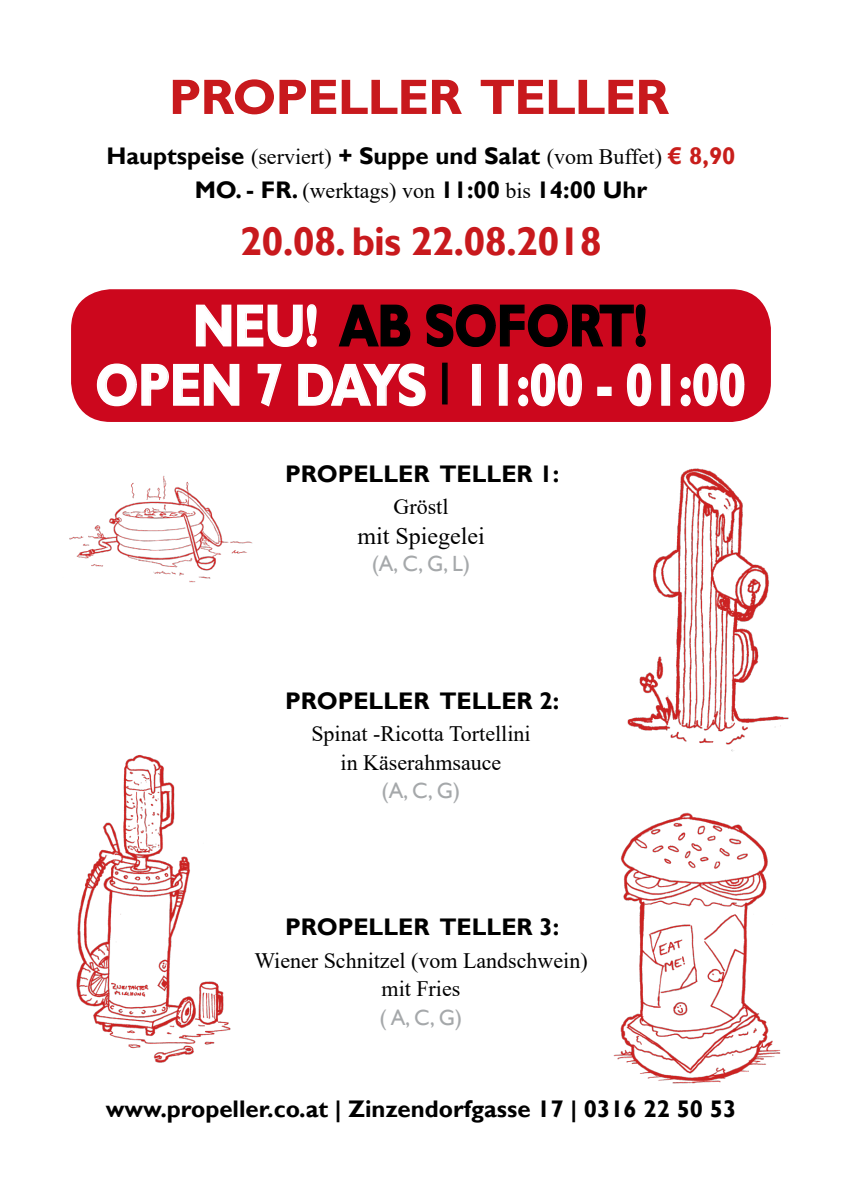
<style>
.page{position:relative;width:842px;height:1191px;background:#fff}
.page>*{position:absolute;margin:0;border:0;box-sizing:border-box;transform-origin:0 0}
.t1{font:700 59.2px "Gill Sans";letter-spacing:-.01em;color:#fff;scale:.83 1}
.t2{font:700 59.2px "Gill Sans";letter-spacing:-.01em;color:#000;scale:.83 1}
.t3{font:700 50px "Gill Sans";letter-spacing:-.02em;color:#c8191d}
.t4{font:700 40px "Gill Sans";letter-spacing:-.02em;color:#c8191d}
.t5{font:700 24px "Gill Sans";color:#000}
.t6{font:24px "Times New Roman";color:#000}
.t7{font:22px "Times New Roman";color:#000}
.t8{font:22px "Gill Sans";color:#a5a8aa}
.s1{font-family:"Times New Roman";font-weight:400;font-size:22px}
.s2{color:#c81e1b}
.s3{color:#fff}
</style>
<div class="page">
<img style="left:627px;top:468px;width:162px;height:284px">
<img style="left:76px;top:755px;width:155px;height:308px">
<img style="left:69px;top:476px;width:183px;height:107px">
<img style="left:613px;top:812px;width:168px;height:272px">
<div style="left:71px;top:289px;width:700px;height:133px;background:#cc071d;border-radius:40px"></div>
<svg style="left:195px;top:304px;width:122px;height:43px"></svg>
<svg style="left:338px;top:304px;width:73px;height:43px"></svg>
<svg style="left:426px;top:304px;width:220px;height:43px"></svg>
<svg style="left:96px;top:363px;width:144px;height:44px"></svg>
<svg style="left:257px;top:363px;width:25px;height:44px"></svg>
<svg style="left:298px;top:363px;width:128px;height:44px"></svg>
<div style="left:442px;top:363px;width:6px;height:41px;border:1px solid #000"></div>
<div style="left:472px;top:364px;width:9px;height:42px;border:1px solid #fff"></div>
<div style="left:499px;top:364px;width:9px;height:42px;border:1px solid #fff"></div>
<svg style="left:518px;top:363px;width:64px;height:44px"></svg>
<div style="left:597px;top:387px;width:15px;height:9px;border:1px solid #fff"></div>
<svg style="left:626px;top:363px;width:26px;height:44px"></svg>
<div style="left:661px;top:364px;width:9px;height:42px;border:1px solid #fff"></div>
<svg style="left:680px;top:363px;width:65px;height:44px"></svg>
<p class="t3" style="left:169px;top:67px;width:502px">PROPELLER TELLER</p>
<p class="t5" style="left:106px;top:141px;width:631px">Hauptspeise <span class="s1">(serviert)</span> + Suppe und Salat <span class="s1">(vom Buffet)</span> <span class="s2">€ 8,90</span></p>
<p class="t5" style="left:195px;top:175px;width:454px">MO. - FR. <span class="s1">(werktags) von</span> 11:00 <span class="s1">bis</span> 14:00 Uhr</p>
<p class="t4" style="left:240px;top:217px;width:363px">20.08. bis 22.08.2018</p>
<p class="t2" style="left:193px;top:291px;width:549px"><span class="s3">NEU!</span> AB SOFORT!</p>
<p class="t1" style="left:95px;top:350px;width:785px">OPEN 7 DAYS <sup>|</sup> 11:00 - 01:00</p>
<p class="t5" style="left:285px;top:459px;width:276px">PROPELLER TELLER 1:</p>
<p class="t7" style="left:393px;top:491px;width:56px">Gröstl</p>
<p class="t6" style="left:357px;top:519px;width:129px">mit Spiegelei</p>
<p class="t8" style="left:372px;top:551px;width:100px">(A, C, G, L)</p>
<p class="t5" style="left:285px;top:686px;width:276px">PROPELLER TELLER 2:</p>
<p class="t7" style="left:311px;top:718px;width:221px">Spinat -Ricotta Tortellini</p>
<p class="t7" style="left:341px;top:746px;width:162px">in Käserahmsauce</p>
<p class="t8" style="left:382px;top:777px;width:80px">(A, C, G)</p>
<p class="t5" style="left:285px;top:912px;width:276px">PROPELLER TELLER 3:</p>
<p class="t7" style="left:254px;top:945px;width:335px">Wiener Schnitzel (vom Landschwein)</p>
<p class="t7" style="left:382px;top:973px;width:80px">mit Fries</p>
<p class="t8" style="left:380px;top:1004px;width:84px">( A, C, G)</p>
<p class="t5" style="left:106px;top:1094px;width:632px">www.propeller.co.at | Zinzendorfgasse 17 | 0316 22 50 53</p>
</div>
